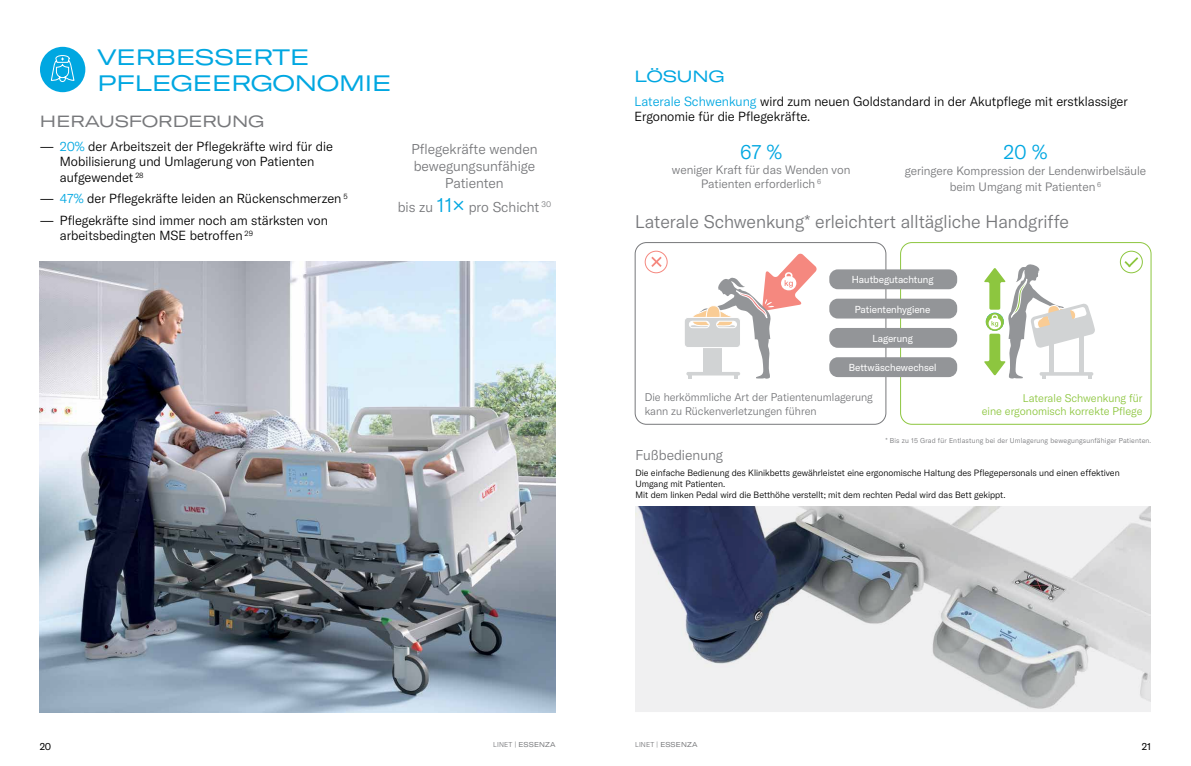
<style>
.page{position:relative;width:1191px;height:766px;background:#fff}
.page>*{position:absolute;margin:0;border:0;box-sizing:border-box;transform-origin:0 0}
.t1{font:22px/26.4px "GT America Exp Rg";color:#00a7e1}
.t2{font:300 20px "GT America";color:#00a7e1}
.t3{font:300 18px "GT America";color:#77787b}
.t4{font:16px "GT America Exp Rg";color:#77787b}
.t5{font:16px "GT America Exp Rg";color:#00a7e1}
.t6{font:300 14px/16.8px "GT America";color:#77787b;text-align:center}
.t7{font:300 13px/15.6px "GT America";color:#000}
.t8{font:300 12px/14.4px "GT America";color:#77787b;text-align:center}
.t9{font:300 11px/13.2px "GT America";color:#77787b}
.t10{font:300 11px/13.2px "GT America";color:#8dc63f;text-align:right}
.t11{font:10px "GT America";color:#fff}
.t12{font:10px "GT America";color:#000}
.t13{font:300 9px/10.8px "GT America";color:#000}
.t14{font:300 7px "GT America";letter-spacing:.025em;color:#77787b}
.t15{font:expanded 7px "GT America";letter-spacing:.025em;color:#77787b}
.s1{color:#00a7e1}
.s2{font-size:20px;color:#00a7e1}
.s3{font-weight:300;font-stretch:normal}
</style>
<div class="page">
<img style="left:40px;top:262px;width:516px;height:449px">
<div style="left:635px;top:242px;width:251px;height:182px;border:1px solid #77787b;border-radius:11px"></div>
<svg style="left:685px;top:253px;width:132px;height:126px"></svg>
<div style="left:645px;top:251px;width:22px;height:22px;border:1px solid #f5887f;border-radius:50%"></div>
<svg style="left:651px;top:256px;width:11px;height:11px"></svg>
<div style="left:900px;top:242px;width:251px;height:182px;border:1px solid #8dc63f;border-radius:11px"></div>
<svg style="left:984px;top:264px;width:111px;height:115px"></svg>
<div style="left:1120px;top:251px;width:22px;height:22px;border:1px solid #8dc63f;border-radius:50%"></div>
<svg style="left:1122px;top:255px;width:18px;height:14px"></svg>
<div style="left:829px;top:269px;width:128px;height:20px;background:#939598;border-radius:9px"></div>
<div style="left:829px;top:298px;width:128px;height:20px;background:#939598;border-radius:9px"></div>
<div style="left:829px;top:328px;width:128px;height:20px;background:#939598;border-radius:9px"></div>
<div style="left:829px;top:357px;width:128px;height:20px;background:#939598;border-radius:9px"></div>
<div style="left:40px;top:47px;width:45px;height:45px;background:#00a7e1;border-radius:50%"></div>
<svg style="left:50px;top:55px;width:25px;height:27px"></svg>
<img style="left:635px;top:506px;width:515px;height:205px">
<h1 class="t1" style="left:97px;top:43px;width:296px">VERBESSERTE<br>PFLEGEERGONOMIE</h1>
<p class="t4" style="left:40px;top:111px;width:226px">HERAUSFORDERUNG</p>
<p class="t7" style="left:60px;top:138px;width:274px;text-indent:-20px">— <span class="s1">20%</span> der Arbeitszeit der Pflegekräfte wird für die<br>Mobilisierung und Umlagerung von Patienten aufgewendet <sup>28</sup></p>
<p class="t7" style="left:40px;top:191px;width:309px">— <span class="s1">47%</span> der Pflegekräfte leiden an Rückenschmerzen <sup>5</sup></p>
<p class="t7" style="left:60px;top:212px;width:270px;text-indent:-20px">— Pflegekräfte sind immer noch am stärksten von arbeitsbedingten MSE betroffen <sup>29</sup></p>
<p class="t6" style="left:411px;top:141px;width:128px">Pflegekräfte wenden bewegungsunfähige<br>Patienten</p>
<p class="t6" style="left:398px;top:198px;width:155px">bis zu <span class="s2">11×</span> pro Schicht <sup>30</sup></p>
<p class="t5" style="left:634px;top:67px;width:92px">LÖSUNG</p>
<p class="t7" style="left:634px;top:93px;width:495px;line-height:15px"><span class="s1">Laterale Schwenkung</span> wird zum neuen Goldstandard in der Akutpflege mit erstklassiger<br>Ergonomie für die Pflegekräfte.</p>
<h2 class="t2" style="left:1003px;top:140px;width:45px">20 %</h2>
<p class="t8" style="left:904px;top:163px;width:243px;line-height:16px">geringere Kompression der Lendenwirbelsäule beim Umgang mit Patienten <sup>6</sup></p>
<h3 class="t3" style="left:635px;top:211px;width:435px">Laterale Schwenkung* erleichtert alltägliche Handgriffe</h3>
<h2 class="t2" style="left:740px;top:140px;width:43px">67 %</h2>
<p class="t8" style="left:672px;top:162px;width:180px">weniger Kraft für das Wenden von<br>Patienten erforderlich <sup>6</sup></p>
<p class="t11" style="left:851px;top:274px;width:83px">Hautbegutachtung</p>
<p class="t11" style="left:855px;top:303px;width:77px">Patientenhygiene</p>
<p class="t11" style="left:872px;top:332px;width:42px">Lagerung</p>
<p class="t11" style="left:848px;top:361px;width:89px">Bettwäschewechsel</p>
<p class="t9" style="left:645px;top:391px;width:230px">Die herkömmliche Art der Patientenumlagerung kann zu Rückenverletzungen führen</p>
<p class="t10" style="left:981px;top:391px;width:162px">Laterale Schwenkung für<br>eine ergonomisch korrekte Pflege</p>
<p class="t14" style="left:885px;top:436px;width:267px">* Bis zu 15 Grad für Entlastung bei der Umlagerung bewegungsunfähiger Patienten.</p>
<p class="t6" style="left:635px;top:446px;width:89px">Fußbedienung</p>
<p class="t13" style="left:635px;top:467px;width:486px">Die einfache Bedienung des Klinikbetts gewährleistet eine ergonomische Haltung des Pflegepersonals und einen effektiven<br>Umgang mit Patienten.<br>Mit dem linken Pedal wird die Betthöhe verstellt; mit dem rechten Pedal wird das Bett gekippt.</p>
<p class="t15" style="left:493px;top:740px;width:64px"><span class="s3">LINET |</span> ESSENZA</p>
<p class="t15" style="left:635px;top:740px;width:64px"><span class="s3">LINET |</span> ESSENZA</p>
<p class="t12" style="left:40px;top:740px;width:13px">20</p>
<p class="t12" style="left:1141px;top:740px;width:11px">21</p>
</div>
